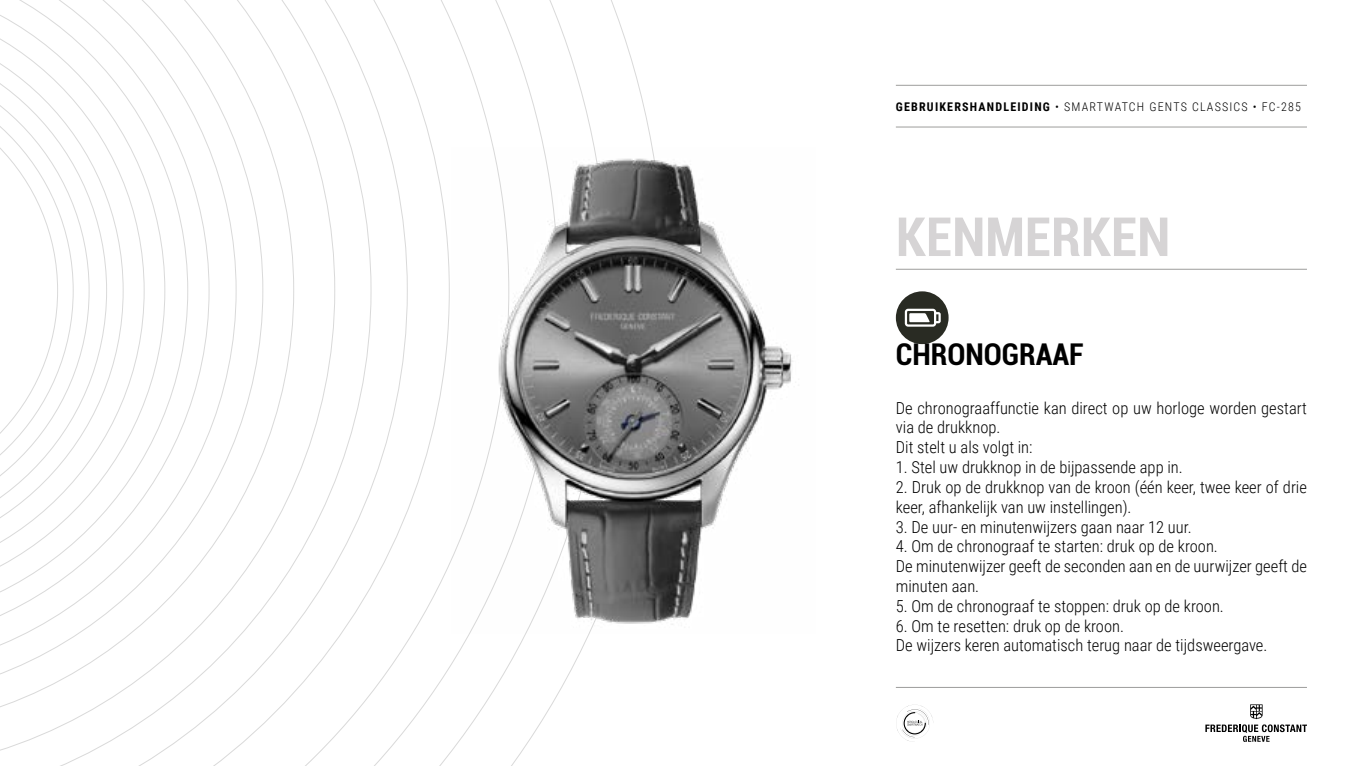
<style>
.page{position:relative;width:1361px;height:766px;background:#fff}
.page>*{position:absolute;margin:0;border:0;box-sizing:border-box;transform-origin:0 0}
.t1{font:700 condensed 54px "Roboto";color:#d6d4d5}
.t2{font:700 condensed 30px "Roboto";color:#000}
.t3{font:300 16.5px/19.8px "Roboto Condensed";color:#000}
.t4{font:300 12px "Roboto Condensed";letter-spacing:.1em;color:#000}
.s1{font-weight:700}
</style>
<div class="page">
<svg style="left:0;top:0;width:653px;height:765px"></svg>
<hr style="left:896px;top:269px;width:411px;height:1px;background:#9d9d9c">
<svg style="left:1205px;top:704px;width:102px;height:37px"></svg>
<hr style="left:896px;top:687px;width:411px;height:1px;background:#9d9d9c">
<hr style="left:896px;top:127px;width:411px;height:1px;background:#9d9d9c">
<hr style="left:896px;top:85px;width:411px;height:1px;background:#9d9d9c">
<div style="left:896px;top:291px;width:52px;height:53px;background:#292b23;border-radius:50%"></div>
<svg style="left:905px;top:308px;width:35px;height:18px"></svg>
<svg style="left:896px;top:704px;width:37px;height:37px"></svg>
<img style="left:451px;top:147px;width:342px;height:486px">
<p class="t4" style="left:896px;top:98px;width:407px"><span class="s1">GEBRUIKERSHANDLEIDING</span> • SMARTWATCH GENTS CLASSICS • FC-285</p>
<h1 class="t1" style="left:896px;top:199px;width:276px">KENMERKEN</h1>
<h2 class="t2" style="left:896px;top:333px;width:189px">CHRONOGRAAF</h2>
<p class="t3" style="left:896px;top:397px;width:413px">De chronograaffunctie kan direct op uw horloge worden gestart via de drukknop.<br>Dit stelt u als volgt in:</p>
<p class="t3" style="left:896px;top:456px;width:288px">1. Stel uw drukknop in de bijpassende app in.</p>
<p class="t3" style="left:896px;top:476px;width:413px">2. Druk op de drukknop van de kroon (één keer, twee keer of drie keer, afhankelijk van uw instellingen).</p>
<p class="t3" style="left:896px;top:516px;width:297px">3. De uur- en minutenwijzers gaan naar 12 uur.</p>
<p class="t3" style="left:896px;top:536px;width:413px">4. Om de chronograaf te starten: druk op de kroon.<br>De minutenwijzer geeft de seconden aan en de uurwijzer geeft de minuten aan.</p>
<p class="t3" style="left:896px;top:595px;width:329px">5. Om de chronograaf te stoppen: druk op de kroon.</p>
<p class="t3" style="left:896px;top:615px;width:373px">6. Om te resetten: druk op de kroon.<br>De wijzers keren automatisch terug naar de tijdsweergave.</p>
</div>
